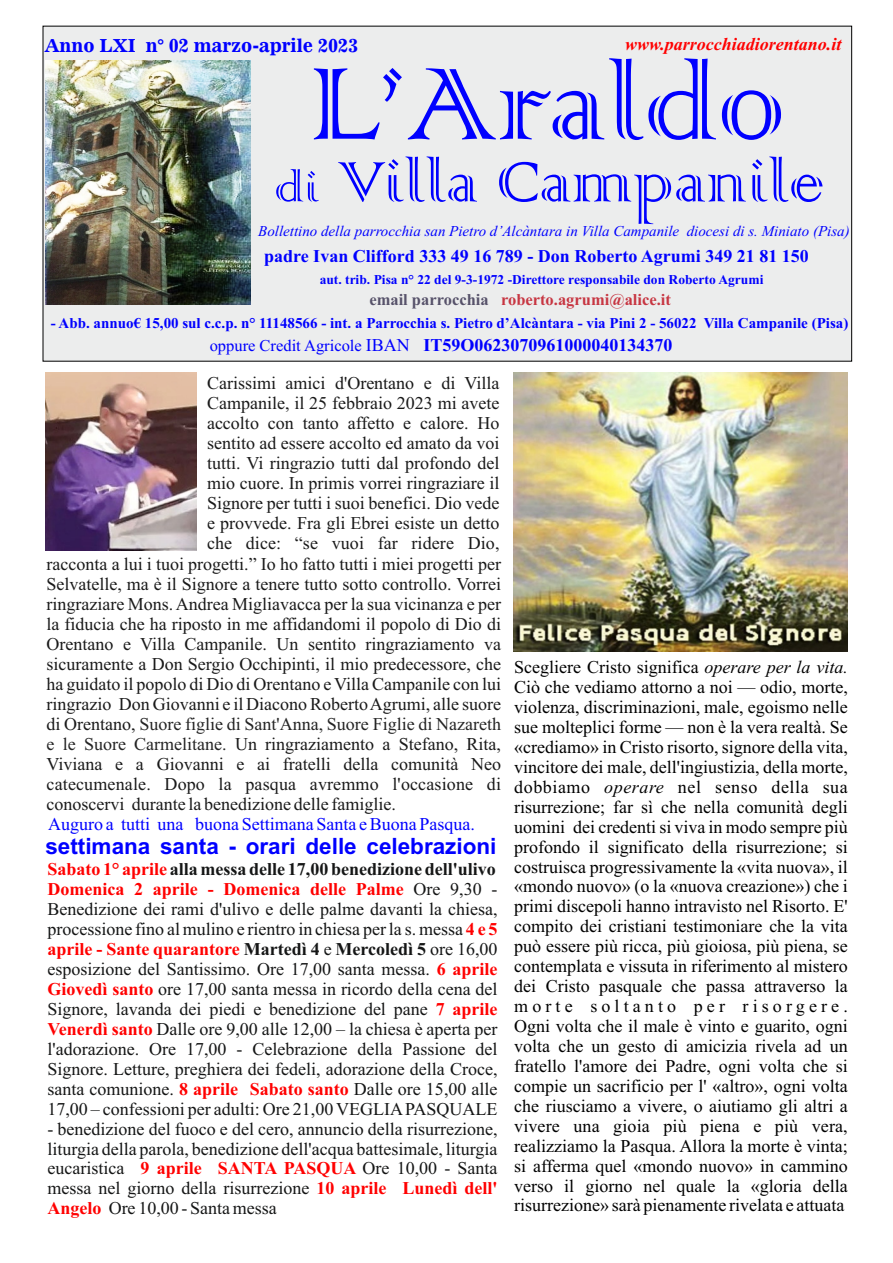
<style>
.page{position:relative;width:893px;height:1263px;background:#fff}
.page>*{position:absolute;margin:0;border:0;box-sizing:border-box;transform-origin:0 0}
.t1{font:135px "Colonna";color:#00f}
.t2{font:75px "Colonna";color:#00f}
.t3{font:700 22.5px "Arial";color:#00f}
.t4{font:18px/20px "Times New Roman";color:#000;text-align:justify}
.t5{font:18px/20px "Times New Roman";color:#1a1a1a;text-align:justify}
.t6{font:18px/20px "Times New Roman";color:#151616;text-align:justify}
.t7{font:700 18px "Times New Roman";color:#00f}
.t8{font:700 18px/20px "Times New Roman";color:#f00}
.t9{font:18px "Times New Roman";color:#242424}
.t10{font:18px "Times New Roman";color:#00f}
.t11{font:18px "News 701 BT Bold A";color:#00f}
.t12{font:italic 700 18px "Times New Roman";color:#f00}
.t13{font:700 16.5px "Times New Roman";color:#c73642}
.t14{font:700 15px "Times New Roman";color:#00f}
.t15{font:italic 15px "Times New Roman";color:#00f}
.t16{font:700 13.5px "Times New Roman";color:#00f}
.s1{font-size:54px}
.s2{color:#57526a}
.s3{font-weight:400;font-size:16.5px}
.s4{font-weight:400}
.s5{color:#1a1a1a}
.s6{color:#151616}
.s7{font-weight:700;color:#f00}
.s8{font-weight:700}
.s9{font-style:italic}
</style>
<div class="page">
<div style="left:42px;top:25px;width:810px;height:337px;background:#eceded"></div>
<img style="left:45px;top:61px;width:205px;height:244px">
<img style="left:45px;top:373px;width:151px;height:177px">
<img style="left:514px;top:372px;width:334px;height:279px">
<p class="t11" style="left:45px;top:38px;width:315px">Anno LXI n° 02 marzo-aprile 2023</p>
<p class="t12" style="left:625px;top:38px;width:218px">www.parrocchiadiorentano.it</p>
<h1 class="t1" style="left:309px;top:13px;width:478px">L’Araldo</h1>
<h2 class="t2" style="left:275px;top:131px;width:551px"><span class="s1">di</span> Villa Campanile</h2>
<p class="t15" style="left:258px;top:225px;width:593px">Bollettino della parrocchia san Pietro d’Alcàntara in Villa Campanile diocesi di s. Miniato (Pisa)</p>
<p class="t7" style="left:264px;top:250px;width:546px">padre Ivan Clifford 333 49 16 789 - Don Roberto Agrumi 349 21 81 150</p>
<p class="t16" style="left:320px;top:274px;width:445px">aut. trib. Pisa n° 22 del 9-3-1972 -Direttore responsabile don Roberto Agrumi</p>
<p class="t13" style="left:369px;top:293px;width:303px"><span class="s2">email parrocchia</span> roberto.agrumi@alice.it</p>
<p class="t7" style="left:210px;top:339px;width:464px"><span class="s3">oppure Credit Agricole</span> <span class="s4">IBAN</span> IT59O0623070961000040134370</p>
<p class="t14" style="left:51px;top:318px;width:799px">- Abb. annuo€ 15,00 sul c.c.p. n° 11148566 - int. a Parrocchia s. Pietro d’Alcàntara - via Pini 2 - 56022 Villa Campanile (Pisa)</p>
<p class="t5" style="left:207px;top:375px;width:294px">Carissimi amici d'Orentano e di Villa Campanile, il 25 febbraio 2023 mi avete accolto con tanto affetto e calore. Ho sentito ad essere accolto ed amato da voi tutti. Vi ringrazio tutti dal profondo del mio cuore. In primis vorrei ringraziare il Signore per tutti i suoi benefici. Dio vede e provvede. Fra gli Ebrei esiste un detto che dice: “se vuoi far ridere Dio,</p>
<p class="t5" style="left:47px;top:556px;width:456px">racconta a lui i tuoi progetti.” Io ho fatto tutti i miei progetti per</p>
<p class="t5" style="left:47px;top:576px;width:456px">Selvatelle, ma è il Signore a tenere tutto sotto controllo. Vorrei</p>
<p class="t5" style="left:47px;top:596px;width:456px">ringraziare Mons. Andrea Migliavacca per la sua vicinanza e per</p>
<p class="t5" style="left:47px;top:616px;width:456px">la fiducia che ha riposto in me affidandomi il popolo di Dio di</p>
<p class="t5" style="left:47px;top:636px;width:456px">Orentano e Villa Campanile. Un sentito ringraziamento va</p>
<p class="t5" style="left:47px;top:656px;width:456px">sicuramente a Don Sergio Occhipinti, il mio predecessore, che</p>
<p class="t5" style="left:47px;top:676px;width:456px">ha guidato il popolo di Dio di Orentano e Villa Campanile con lui</p>
<p class="t5" style="left:47px;top:696px;width:456px">ringrazio Don Giovanni e il Diacono Roberto Agrumi, alle suore</p>
<p class="t9" style="left:47px;top:717px;width:456px"><span class="s5">di Orentano,</span> Suore figlie di Sant'Anna, Suore Figlie di Nazareth</p>
<p class="t5" style="left:235px;top:736px;width:267px">Un ringraziamento a Stefano, Rita,</p>
<p class="t5" style="left:47px;top:755px;width:456px">Viviana e a Giovanni e ai fratelli della comunità Neo</p>
<p class="t5" style="left:47px;top:775px;width:456px">catecumenale. Dopo la pasqua avremmo l'occasione di</p>
<p class="t5" style="left:47px;top:795px;width:351px">conoscervi durante la benedizione delle famiglie.</p>
<p class="t9" style="left:47px;top:737px;width:182px">e le Suore Carmelitane.</p>
<p class="t10" style="left:48px;top:817px;width:428px">Auguro a tutti una buona Settimana Santa e Buona Pasqua.</p>
<p class="t3" style="left:45px;top:838px;width:453px">settimana santa - orari delle celebrazioni</p>
<p class="t8" style="left:47px;top:861px;width:450px">Sabato 1° aprile<span class="s6">alla messa delle 17,00 benedizione dell'ulivo<br></span>Domenica 2 aprile - Domenica delle Palme</p>
<p class="t6" style="left:47px;top:921px;width:452px">processione fino al mulino e rientro in chiesa per la s. messa <span class="s7">4 e 5 aprile - Sante quarantore</span> <span class="s8">Martedì 4</span> e <span class="s8">Mercoledì 5</span> ore 16,00 esposizione del Santissimo. Ore 17,00 santa messa. <span class="s7">6 aprile Giovedì santo</span> ore 17,00 santa messa in ricordo della cena del Signore, lavanda dei piedi e benedizione del pane <span class="s7">7 aprile Venerdì santo</span> Dalle ore 9,00 alle 12,00 – la chiesa è aperta per</p>
<p class="t6" style="left:47px;top:881px;width:452px;text-align:right">Ore 9,30 -<br>Benedizione dei rami d'ulivo e delle palme davanti la chiesa,</p>
<p class="t6" style="left:47px;top:1040px;width:452px">l'adorazione. Ore 17,00 - Celebrazione della Passione del<br>Signore. Letture, preghiera dei fedeli, adorazione della Croce,</p>
<p class="t6" style="left:47px;top:1100px;width:451px">17,00 – confessioni per adulti: Ore 21,00 VEGLIAPASQUALE</p>
<p class="t6" style="left:47px;top:1120px;width:452px">- benedizione del fuoco e del cero, annuncio della risurrezione, liturgia della parola, benedizione dell'acqua battesimale, liturgia eucaristica</p>
<p class="t6" style="left:47px;top:1080px;width:452px">santa comunione. <span class="s7">8 aprile Sabato santo</span> Dalle ore 15,00 alle</p>
<p class="t6" style="left:47px;top:1160px;width:452px;text-indent:93px"><span class="s7">9 aprile SANTA PASQUA</span> Ore 10,00 - Santa messa nel giorno della risurrezione <span class="s7">10 aprile Lunedì dell' Angelo</span> Ore 10,00 - Santa messa</p>
<p class="t4" style="left:514px;top:659px;width:335px">Scegliere Cristo significa <span class="s9">operare per la vita.<br></span>Ciò che vediamo attorno a noi — odio, morte, violenza, discriminazioni, male, egoismo nelle sue molteplici forme — non è la vera realtà. Se «crediamo» in Cristo risorto, signore della vita, vincitore dei male, dell'ingiustizia, della morte, dobbiamo <span class="s9">operare</span> nel senso della sua risurrezione; far sì che nella comunità degli uomini dei credenti si viva in modo sempre più profondo il significato della risurrezione; si costruisca progressivamente la «vita nuova», il «mondo nuovo» (o la «nuova creazione») che i primi discepoli hanno intravisto nel Risorto. E' compito dei cristiani testimoniare che la vita può essere più ricca, più gioiosa, più piena, se contemplata e vissuta in riferimento al mistero dei Cristo pasquale che passa attraverso la morte soltanto per risorgere.<br>Ogni volta che il male è vinto e guarito, ogni volta che un gesto di amicizia rivela ad un fratello l'amore dei Padre, ogni volta che si compie un sacrificio per l' «altro», ogni volta che riusciamo a vivere, o aiutiamo gli altri a vivere una gioia più piena e più vera, realizziamo la Pasqua. Allora la morte è vinta; si afferma quel «mondo nuovo» in cammino verso il giorno nel quale la «gloria della risurrezione» sarà pienamente rivelata e attuata</p>
</div>
